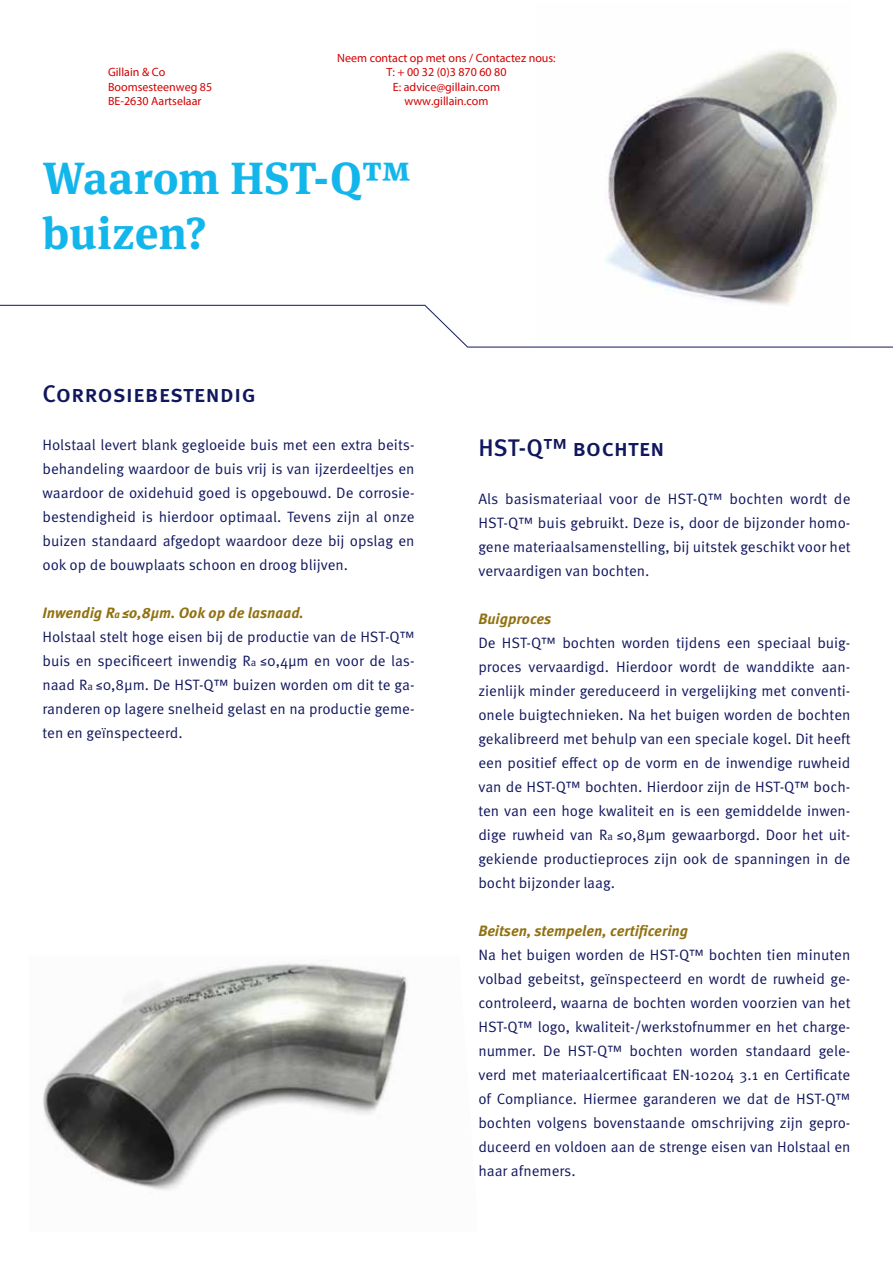
<style>
.page{position:relative;width:893px;height:1263px;background:#fff}
.page>*{position:absolute;margin:0;border:0;box-sizing:border-box;transform-origin:0 0}
.t1{font:700 45px/55.5px "Meta Serif OT";letter-spacing:.005em;color:#13b6ea}
.t2{font:500 24px "Meta OT";letter-spacing:-.005em;color:#11175e}
.t3{font:15px/24px "Meta OT";color:#11175e;text-align:justify}
.t4{font:italic 700 15px "Meta OT";color:#927112}
.t5{font:12px/14.4px "Myriad Pro";color:#d40000}
.s1{font-weight:700;font-style:italic;color:#927112}
.s2{font-weight:700;font-style:italic;font-size:10.5px;color:#927112}
.s3{font-size:10.5px}
</style>
<div class="page">
<img style="left:605px;top:51px;width:233px;height:254px">
<svg style="left:0;top:305px;width:893px;height:43px"></svg>
<img style="left:43px;top:962px;width:364px;height:228px">
<p class="t5" style="left:108px;top:65px;width:106px">Gillain &amp; Co<br>Boomsesteenweg 85<br>BE-2630 Aartselaar</p>
<p class="t5" style="left:337px;top:50px;width:220px;text-align:center">Neem contact op met ons / Contactez nous:<br>T: + 00 32 (0)3 870 60 80<br>E: advice@gillain.com<br>www.gillain.com</p>
<h1 class="t1" style="left:43px;top:151px;width:371px">Waarom HST-Q™ buizen?</h1>
<h2 class="t2" style="left:43px;top:378px;width:215px">Corrosiebestendig</h2>
<p class="t3" style="left:43px;top:433px;width:374px">Holstaal levert blank gegloeide buis met een extra beits&shy;behandeling waardoor de buis vrij is van ijzerdeeltjes en waardoor de oxidehuid goed is opgebouwd. De corrosie&shy;bestendigheid is hierdoor optimaal. Tevens zijn al onze buizen standaard afgedopt waardoor deze bij opslag en ook op de bouwplaats schoon en droog blijven.</p>
<p class="t3" style="left:43px;top:601px;width:374px;text-align:left"><span class="s1">Inwendig R</span><span class="s2">a</span> <span class="s1">≤0,8µm. Ook op de lasnaad.<br></span>Holstaal stelt hoge eisen bij de productie van de HST-Q™ buis en specificeert inwendig R<span class="s3">a</span> ≤0,4µm en voor de las&shy;naad R<span class="s3">a</span> ≤0,8µm. De HST-Q™ buizen worden om dit te ga&shy;randeren op lagere snelheid gelast en na productie geme&shy;ten en geïnspecteerd.</p>
<h2 class="t2" style="left:478px;top:432px;width:188px">HST-Q™ bochten</h2>
<p class="t3" style="left:478px;top:487px;width:374px">Als basismateriaal voor de HST-Q™ bochten wordt de HST-Q™ buis gebruikt. Deze is, door de bijzonder homo&shy;gene materiaalsamenstelling, bij uitstek geschikt voor het vervaardigen van bochten.</p>
<p class="t4" style="left:478px;top:609px;width:75px">Buigproces</p>
<p class="t3" style="left:478px;top:631px;width:374px">De HST-Q™ bochten worden tijdens een speciaal buig&shy;proces vervaardigd. Hierdoor wordt de wanddikte aan&shy;zienlijk minder gereduceerd in vergelijking met conventi&shy;onele buigtechnieken. Na het buigen worden de bochten gekalibreerd met behulp van een speciale kogel. Dit heeft een positief effect op de vorm en de inwendige ruwheid van de HST-Q™ bochten. Hierdoor zijn de HST-Q™ boch&shy;ten van een hoge kwaliteit en is een gemiddelde inwen&shy;dige ruwheid van R<span class="s3">a</span> ≤0,8µm gewaarborgd. Door het uit&shy;gekiende productieproces zijn ook de spanningen in de bocht bijzonder laag.</p>
<p class="t4" style="left:478px;top:921px;width:211px">Beitsen, stempelen, certificering</p>
<p class="t3" style="left:478px;top:943px;width:374px">Na het buigen worden de HST-Q™ bochten tien minuten volbad gebeitst, geïnspecteerd en wordt de ruwheid ge&shy;controleerd, waarna de bochten worden voorzien van het HST-Q™ logo, kwaliteit-/werkstofnummer en het charge&shy;nummer. De HST-Q™ bochten worden standaard gele&shy;verd met materiaalcertificaat EN-10204 3.1 en Certificate of Compliance. Hiermee garanderen we dat de HST-Q™ bochten volgens bovenstaande omschrijving zijn gepro&shy;duceerd en voldoen aan de strenge eisen van Holstaal en haar afnemers.</p>
</div>
